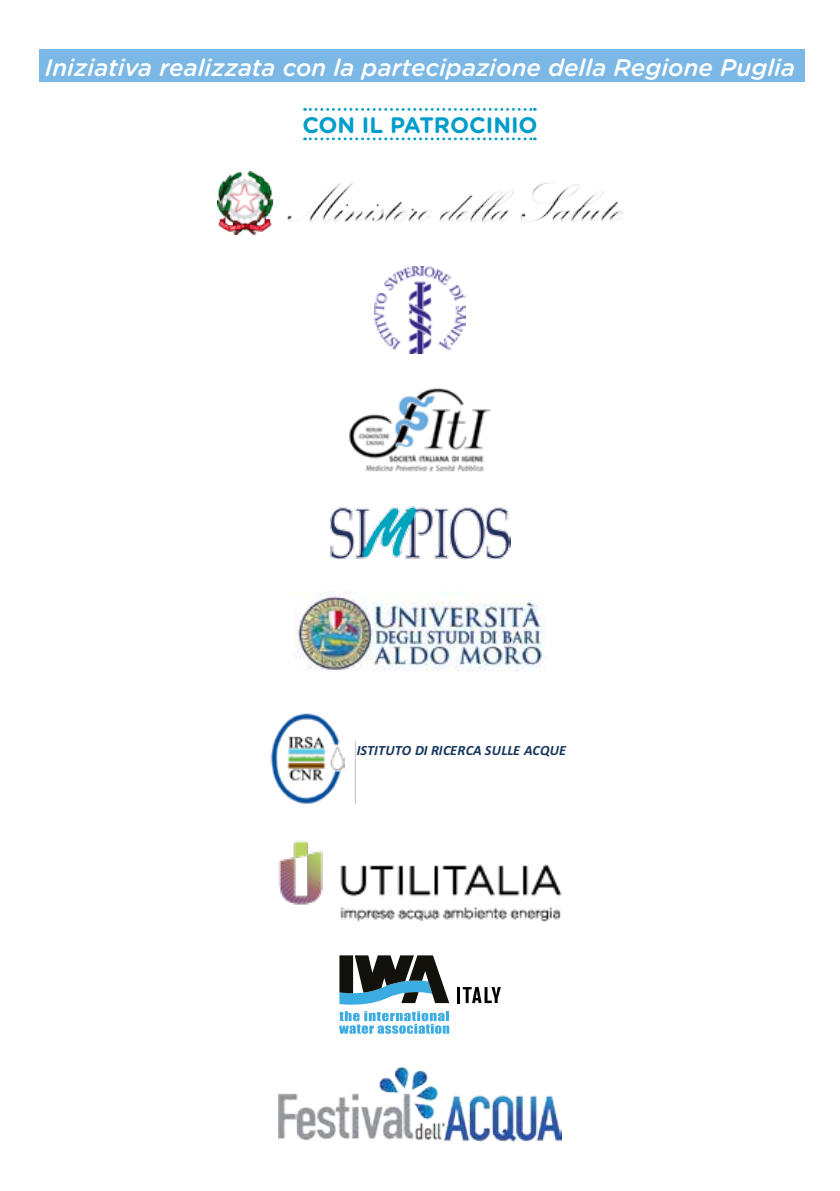
<style>
.page{position:relative;width:840px;height:1191px;background:#fff}
.page>*{position:absolute;margin:0;border:0;box-sizing:border-box;transform-origin:0 0}
.t1{font:italic 500 24px "Gotham Rounded";color:#fff}
.t2{font:700 22.4px "Gotham Rounded";color:#009dcb}
.t3{font:italic 700 14.2px "Calibri";letter-spacing:.015em;color:#17365d}
</style>
<div class="page">
<div style="left:40px;top:49px;width:764px;height:32px;background:#7bb8e6"></div>
<svg style="left:304px;top:108px;width:231px;height:3px"></svg>
<svg style="left:304px;top:137px;width:231px;height:3px"></svg>
<img style="left:270px;top:713px;width:74px;height:91px">
<img style="left:355px;top:741px;width:1px;height:63px">
<img style="left:349px;top:387px;width:142px;height:85px">
<img style="left:278px;top:840px;width:283px;height:82px">
<img style="left:294px;top:591px;width:251px;height:80px">
<img style="left:374px;top:266px;width:91px;height:87px">
<img style="left:278px;top:1066px;width:283px;height:75px">
<svg style="left:339px;top:1011px;width:110px;height:22px"></svg>
<svg style="left:339px;top:955px;width:110px;height:50px"></svg>
<hr style="left:457px;top:987px;width:3px;height:16px;background:#000">
<svg style="left:462px;top:987px;width:38px;height:16px"></svg>
<img style="left:217px;top:172px;width:405px;height:63px">
<img style="left:330px;top:506px;width:180px;height:54px">
<p class="t1" style="left:45px;top:50px;width:751px">Iniziativa realizzata con la partecipazione della Regione Puglia</p>
<p class="t2" style="left:302px;top:109px;width:237px">CON IL PATROCINIO</p>
<p class="t3" style="left:356px;top:740px;width:211px">ISTITUTO DI RICERCA SULLE ACQUE</p>
</div>
